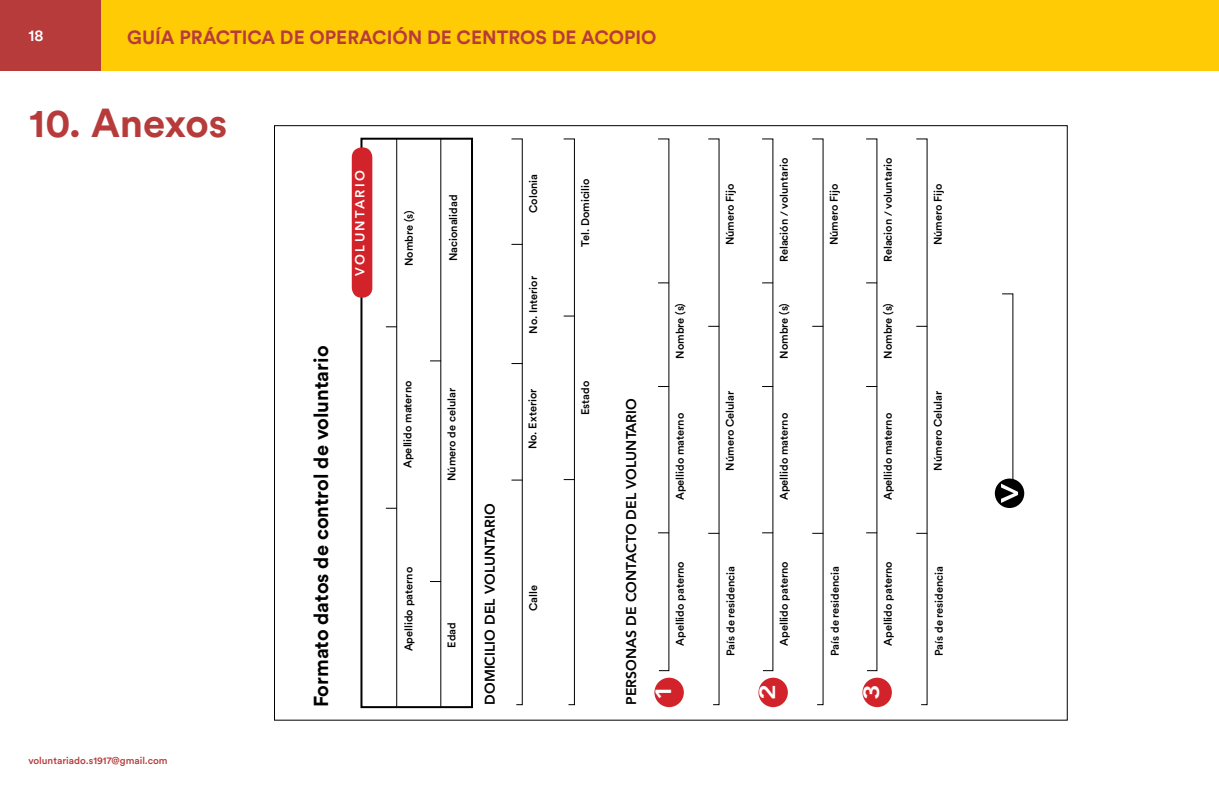
<style>
.page{position:relative;width:1219px;height:794px;background:#fff}
.page>*{position:absolute;margin:0;border:0;box-sizing:border-box;transform-origin:0 0}
.t1{font:700 40px "Circular Std";color:#b73b3b}
.t2{font:800 22px "Avenir";color:#fff;scale:1.2 1}
.t3{font:700 20px "Circular Std";color:#000}
.t4{font:700 19px "Circular Std";color:#b73b3b}
.t5{font:500 16px "Circular Std";color:#fff}
.t6{font:800 14px "Avenir";color:#000}
.t7{font:800 13px "Avenir";letter-spacing:.18em;color:#fff}
.t8{font:500 11px "Circular Std";color:#000}
.t9{font:500 10px "Circular Std";color:#b73b3b}
</style>
<div class="page">
<div style="left:0;top:0;width:1219px;height:71px;background:#ffcb05"></div>
<div style="left:0;top:0;width:100px;height:71px;background:#b73b3b"></div>
<hr style="left:396px;top:139px;width:1px;height:567px;background:#000">
<hr style="left:441px;top:139px;width:1px;height:567px;background:#000">
<svg style="left:563px;top:138px;width:12px;height:567px"></svg>
<svg style="left:511px;top:138px;width:12px;height:567px"></svg>
<svg style="left:708px;top:138px;width:11px;height:567px"></svg>
<svg style="left:812px;top:138px;width:11px;height:567px"></svg>
<svg style="left:916px;top:138px;width:12px;height:567px"></svg>
<svg style="left:658px;top:138px;width:11px;height:533px"></svg>
<svg style="left:762px;top:138px;width:11px;height:533px"></svg>
<svg style="left:866px;top:138px;width:11px;height:533px"></svg>
<div style="left:654px;top:677px;width:30px;height:30px;background:#d2232a;border-radius:50%"></div>
<div style="left:758px;top:677px;width:30px;height:30px;background:#d2232a;border-radius:50%"></div>
<div style="left:862px;top:677px;width:30px;height:30px;background:#d2232a;border-radius:50%"></div>
<div style="left:995px;top:478px;width:29px;height:30px;background:#000;border-radius:50%"></div>
<svg style="left:1001px;top:293px;width:17px;height:210px"></svg>
<div style="left:360px;top:138px;width:113px;height:570px;border:2px solid #000"></div>
<div style="left:352px;top:147px;width:20px;height:151px;background:#d2232a;border-radius:10px"></div>
<h3 class="t5" style="left:28px;top:26px;width:17px">18</h3>
<h3 class="t4" style="left:127px;top:25px;width:531px">GUÍA PRÁCTICA DE OPERACIÓN DE CENTROS DE ACOPIO</h3>
<h1 class="t1" style="left:29px;top:97px;width:200px">10. Anexos</h1>
<p class="t9" style="left:28px;top:754px;width:141px">voluntariado.s1917@gmail.com</p>
<p class="t7" style="left:352px;top:276px;width:107px;rotate:-90deg">VOLUNTARIO</p>
<h3 class="t3" style="left:308px;top:707px;width:363px;rotate:-90deg">Formato datos de control de voluntario</h3>
<p class="t8" style="left:402px;top:266px;width:57px;rotate:-90deg">Nombre (s)</p>
<p class="t8" style="left:446px;top:261px;width:68px;rotate:-90deg">Nacionalidad</p>
<p class="t8" style="left:526px;top:213px;width:40px;rotate:-90deg">Colonia</p>
<p class="t8" style="left:526px;top:334px;width:59px;rotate:-90deg">No. Interior</p>
<p class="t8" style="left:777px;top:262px;width:106px;rotate:-90deg">Relación ∕ voluntario</p>
<p class="t8" style="left:881px;top:262px;width:106px;rotate:-90deg">Relacion ∕ voluntario</p>
<p class="t8" style="left:578px;top:247px;width:70px;rotate:-90deg">Tel. Domicilio</p>
<p class="t8" style="left:723px;top:245px;width:63px;rotate:-90deg">Número Fijo</p>
<p class="t8" style="left:827px;top:245px;width:63px;rotate:-90deg">Número Fijo</p>
<p class="t8" style="left:931px;top:245px;width:63px;rotate:-90deg">Número Fijo</p>
<p class="t8" style="left:673px;top:359px;width:57px;rotate:-90deg">Nombre (s)</p>
<p class="t8" style="left:777px;top:359px;width:57px;rotate:-90deg">Nombre (s)</p>
<p class="t8" style="left:881px;top:359px;width:57px;rotate:-90deg">Nombre (s)</p>
<p class="t8" style="left:401px;top:468px;width:89px;rotate:-90deg">Apellido materno</p>
<p class="t8" style="left:578px;top:415px;width:36px;rotate:-90deg">Estado</p>
<p class="t8" style="left:445px;top:481px;width:95px;rotate:-90deg">Número de celular</p>
<p class="t8" style="left:526px;top:449px;width:62px;rotate:-90deg">No. Exterior</p>
<p class="t8" style="left:723px;top:470px;width:81px;rotate:-90deg">Número Celular</p>
<p class="t8" style="left:931px;top:470px;width:81px;rotate:-90deg">Número Celular</p>
<p class="t6" style="left:623px;top:704px;width:308px;rotate:-90deg">PERSONAS DE CONTACTO DEL VOLUNTARIO</p>
<p class="t8" style="left:673px;top:500px;width:89px;rotate:-90deg">Apellido materno</p>
<p class="t8" style="left:777px;top:500px;width:89px;rotate:-90deg">Apellido materno</p>
<p class="t8" style="left:881px;top:500px;width:89px;rotate:-90deg">Apellido materno</p>
<p class="t6" style="left:482px;top:704px;width:202px;rotate:-90deg">DOMICILIO DEL VOLUNTARIO</p>
<p class="t8" style="left:402px;top:651px;width:86px;rotate:-90deg">Apellido paterno</p>
<p class="t8" style="left:673px;top:646px;width:86px;rotate:-90deg">Apellido paterno</p>
<p class="t8" style="left:777px;top:646px;width:86px;rotate:-90deg">Apellido paterno</p>
<p class="t8" style="left:881px;top:646px;width:86px;rotate:-90deg">Apellido paterno</p>
<p class="t8" style="left:724px;top:656px;width:92px;rotate:-90deg">País de residencia</p>
<p class="t8" style="left:828px;top:656px;width:92px;rotate:-90deg">País de residencia</p>
<p class="t8" style="left:932px;top:656px;width:92px;rotate:-90deg">País de residencia</p>
<p class="t8" style="left:526px;top:611px;width:27px;rotate:-90deg">Calle</p>
<p class="t8" style="left:445px;top:647px;width:27px;rotate:-90deg">Edad</p>
<h2 class="t2" style="left:650px;top:700px;width:15px;rotate:-90deg">1</h2>
<h2 class="t2" style="left:754px;top:700px;width:15px;rotate:-90deg">2</h2>
<h2 class="t2" style="left:858px;top:700px;width:15px;rotate:-90deg">3</h2>
</div>
